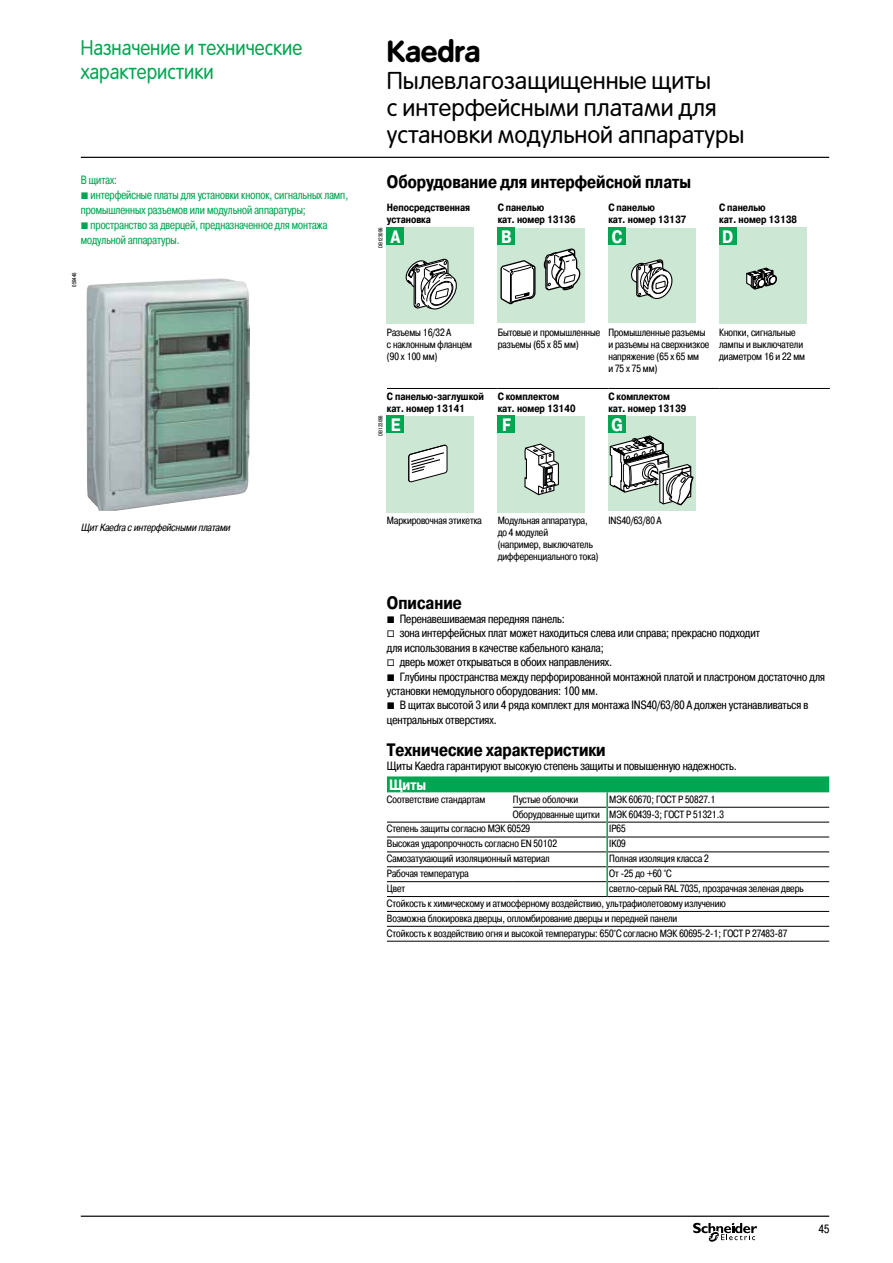
<style>
.page{position:relative;width:893px;height:1263px;background:#fff}
.page>*{position:absolute;margin:0;border:0;box-sizing:border-box;transform-origin:0 0}
.t1{font:700 30px "Rotonda";color:#000}
.t2{font:24px/27px "Rotonda";color:#000}
.t3{font:21px/24px "Rotonda";color:#00a651;scale:.9 1}
.t4{font:700 18px "Pragmatica Cond C";color:#000}
.t5{font:700 18px "Pragmatica Cond C";color:#fff}
.t6{font:700 15px "Pragmatica Cond C";color:#fff}
.t7{font:12px/14.4px "Pragmatica Cond C";color:#000}
.t8{font:12px/15px "Pragmatica Cond C";color:#00a651;scale:.95 1}
.t9{font:10.5px/12px "Pragmatica Cond C";color:#000}
.t10{font:700 10.5px/12px "Pragmatica Cond C";color:#000}
.t11{font:italic 10.5px "Pragmatica Cond C";color:#000}
.t12{font:5.55px "Pragmatica Cond C";color:#000}
.s1{font-family:"Graph Schneider"}
</style>
<div class="page">
<hr style="left:81px;top:157px;width:748px;height:1px;background:#000">
<hr style="left:81px;top:1215px;width:748px;height:2px;background:#000">
<svg style="left:693px;top:1223px;width:64px;height:19px"></svg>
<img style="left:87px;top:278px;width:163px;height:233px">
<svg style="left:387px;top:227px;width:420px;height:286px"></svg>
<hr style="left:387px;top:388px;width:111px;height:1px;background:#000">
<hr style="left:498px;top:388px;width:110px;height:1px;background:#000">
<hr style="left:608px;top:388px;width:111px;height:1px;background:#000">
<hr style="left:719px;top:388px;width:111px;height:1px;background:#000">
<div style="left:387px;top:228px;width:87px;height:96px;background:#cce7d3"></div>
<svg style="left:405px;top:258px;width:52px;height:52px"></svg>
<div style="left:498px;top:228px;width:87px;height:94px;background:#cce7d3"></div>
<svg style="left:544px;top:248px;width:37px;height:43px"></svg>
<svg style="left:500px;top:260px;width:36px;height:44px"></svg>
<div style="left:608px;top:228px;width:87px;height:94px;background:#cce7d3"></div>
<svg style="left:631px;top:259px;width:42px;height:40px"></svg>
<div style="left:719px;top:228px;width:87px;height:96px;background:#cce7d3"></div>
<svg style="left:746px;top:267px;width:31px;height:23px"></svg>
<div style="left:387px;top:416px;width:87px;height:96px;background:#cce7d3"></div>
<svg style="left:408px;top:444px;width:39px;height:38px"></svg>
<div style="left:498px;top:416px;width:87px;height:96px;background:#cce7d3"></div>
<svg style="left:524px;top:443px;width:35px;height:53px"></svg>
<div style="left:608px;top:416px;width:87px;height:95px;background:#cce7d3"></div>
<svg style="left:609px;top:435px;width:85px;height:71px"></svg>
<hr style="left:387px;top:896px;width:126px;height:1px;background:#000">
<hr style="left:513px;top:896px;width:94px;height:1px;background:#000">
<hr style="left:607px;top:896px;width:222px;height:1px;background:#000">
<hr style="left:387px;top:911px;width:126px;height:1px;background:#000">
<hr style="left:513px;top:911px;width:94px;height:1px;background:#000">
<hr style="left:607px;top:911px;width:222px;height:1px;background:#000">
<hr style="left:387px;top:926px;width:126px;height:1px;background:#000">
<hr style="left:513px;top:926px;width:94px;height:1px;background:#000">
<hr style="left:607px;top:926px;width:222px;height:1px;background:#000">
<hr style="left:387px;top:941px;width:126px;height:1px;background:#000">
<hr style="left:513px;top:941px;width:94px;height:1px;background:#000">
<hr style="left:607px;top:941px;width:222px;height:1px;background:#000">
<svg style="left:387px;top:776px;width:442px;height:120px"></svg>
<div style="left:387px;top:227px;width:17px;height:17px;background:#00a651"></div>
<div style="left:498px;top:227px;width:17px;height:17px;background:#00a651"></div>
<div style="left:608px;top:227px;width:17px;height:17px;background:#00a651"></div>
<div style="left:719px;top:227px;width:17px;height:17px;background:#00a651"></div>
<div style="left:387px;top:416px;width:17px;height:17px;background:#00a651"></div>
<div style="left:609px;top:416px;width:17px;height:17px;background:#00a651"></div>
<div style="left:498px;top:416px;width:17px;height:17px;background:#00a651"></div>
<h3 class="t3" style="left:81px;top:35px;width:247px">Назначение и технические характеристики</h3>
<h1 class="t1" style="left:387px;top:34px;width:95px">Kaedra</h1>
<h2 class="t2" style="left:387px;top:67px;width:359px">Пылевлагозащищенные щиты<br>с интерфейсными платами для установки модульной аппаратуры</h2>
<p class="t8" style="left:81px;top:172px;width:283px">В щитах:<br><span class="s1">b</span> интерфейсные платы для установки кнопок, сигнальных ламп, промышленных разъемов или модульной аппаратуры;<br><span class="s1">b</span> пространство за дверцей, предназначенное для монтажа модульной аппаратуры.</p>
<p class="t12" style="left:71px;top:287px;width:16px;rotate:-90deg">059448</p>
<h3 class="t4" style="left:387px;top:172px;width:306px">Оборудование для интерфейсной платы</h3>
<p class="t10" style="left:387px;top:202px;width:85px">Непосредственная установка</p>
<p class="t10" style="left:498px;top:202px;width:79px">С панелью<br>кат. номер 13136</p>
<p class="t10" style="left:608px;top:202px;width:79px">С панелью<br>кат. номер 13137</p>
<p class="t10" style="left:719px;top:202px;width:79px">С панелью<br>кат. номер 13138</p>
<p class="t12" style="left:377px;top:248px;width:22px;rotate:-90deg">DB123096</p>
<h3 class="t5" style="left:391px;top:227px;width:11px">A</h3>
<h3 class="t5" style="left:501px;top:227px;width:12px">B</h3>
<h3 class="t5" style="left:612px;top:227px;width:12px">C</h3>
<h3 class="t5" style="left:722px;top:227px;width:13px">D</h3>
<p class="t9" style="left:387px;top:326px;width:87px">Разъемы 16/32 А<br>с наклонным фланцем (90 x 100 мм)</p>
<p class="t9" style="left:498px;top:326px;width:104px">Бытовые и промышленные разъемы (65 х 85 мм)</p>
<p class="t9" style="left:608px;top:326px;width:102px">Промышленные разъемы и разъемы на сверхнизкое напряжение (65 x 65 мм<br>и 75 x 75 мм)</p>
<p class="t9" style="left:719px;top:326px;width:87px">Кнопки, сигнальные лампы и выключатели диаметром 16 и 22 мм</p>
<p class="t10" style="left:387px;top:390px;width:99px">С панелью-заглушкой кат. номер 13141</p>
<p class="t10" style="left:498px;top:390px;width:79px">С комплектом кат. номер 13140</p>
<p class="t10" style="left:608px;top:390px;width:79px">С комплектом кат. номер 13139</p>
<p class="t12" style="left:377px;top:436px;width:22px;rotate:-90deg">DB123098</p>
<h3 class="t5" style="left:391px;top:415px;width:11px">E</h3>
<h3 class="t5" style="left:502px;top:415px;width:10px">F</h3>
<h3 class="t5" style="left:612px;top:415px;width:13px">G</h3>
<p class="t11" style="left:81px;top:521px;width:151px">Щит Kaedra с интерфейсными платами</p>
<p class="t9" style="left:387px;top:514px;width:96px">Маркировочная этикетка</p>
<p class="t9" style="left:498px;top:514px;width:102px">Модульная аппаратура, до 4 модулей<br>(например, выключатель дифференциального тока)</p>
<p class="t9" style="left:608px;top:514px;width:55px">INS40/63/80 A</p>
<h3 class="t4" style="left:387px;top:592px;width:76px">Описание</h3>
<p class="t7" style="left:387px;top:612px;width:439px"><span class="s1">b</span> Перенавешиваемая передняя панель:<br><span class="s1">v</span> зона интерфейсных плат может находиться слева или справа; прекрасно подходит<br>для использования в качестве кабельного канала;<br><span class="s1">v</span> дверь может открываться в обоих направлениях.<br><span class="s1">b</span> Глубины пространства между перфорированной монтажной платой и пластроном достаточно для установки немодульного оборудования: 100 мм.<br><span class="s1">b</span> В щитах высотой 3 или 4 ряда комплект для монтажа INS40/63/80 A должен устанавливаться в центральных отверстиях.</p>
<h3 class="t4" style="left:387px;top:740px;width:220px">Технические характеристики</h3>
<p class="t7" style="left:387px;top:759px;width:350px">Щиты Kaedra гарантируют высокую степень защиты и повышенную надежность.</p>
<h3 class="t6" style="left:389px;top:777px;width:39px">Щиты</h3>
<p class="t9" style="left:387px;top:793px;width:100px">Соответствие стандартам</p>
<p class="t9" style="left:513px;top:793px;width:67px">Пустые оболочки</p>
<p class="t9" style="left:609px;top:793px;width:108px">МЭК 60670; ГОСТ Р 50827. 1</p>
<p class="t9" style="left:513px;top:808px;width:213px">Оборудованные щитки МЭК 60439-3; ГОСТ Р 51321. 3</p>
<p class="t9" style="left:387px;top:823px;width:145px">Степень защиты согласно МЭК 60529</p>
<p class="t9" style="left:609px;top:823px;width:18px">IP65</p>
<p class="t9" style="left:387px;top:838px;width:171px">Высокая ударопрочность согласно EN 50102</p>
<p class="t9" style="left:609px;top:838px;width:18px">IK09</p>
<p class="t9" style="left:387px;top:852px;width:164px">Самозатухающий изоляционный материал</p>
<p class="t9" style="left:609px;top:852px;width:101px">Полная изоляция класса 2</p>
<p class="t9" style="left:387px;top:867px;width:83px">Рабочая температура</p>
<p class="t9" style="left:609px;top:867px;width:64px">От -25 до +60 °C</p>
<p class="t9" style="left:387px;top:882px;width:20px">Цвет</p>
<p class="t9" style="left:387px;top:881px;width:418px;line-height:14.9px;text-indent:222px">светло-серый RAL 7035, прозрачная зеленая дверь Стойкость к химическому и атмосферному воздействию, ультрафиолетовому излучению<br>Возможна блокировка дверцы, опломбирование дверцы и передней панели<br>Стойкость к воздействию огня и высокой температуры: 650°C согласно МЭК 60695-2-1; ГОСТ Р 27483-87</p>
<p class="t7" style="left:819px;top:1221px;width:12px">45</p>
</div>
